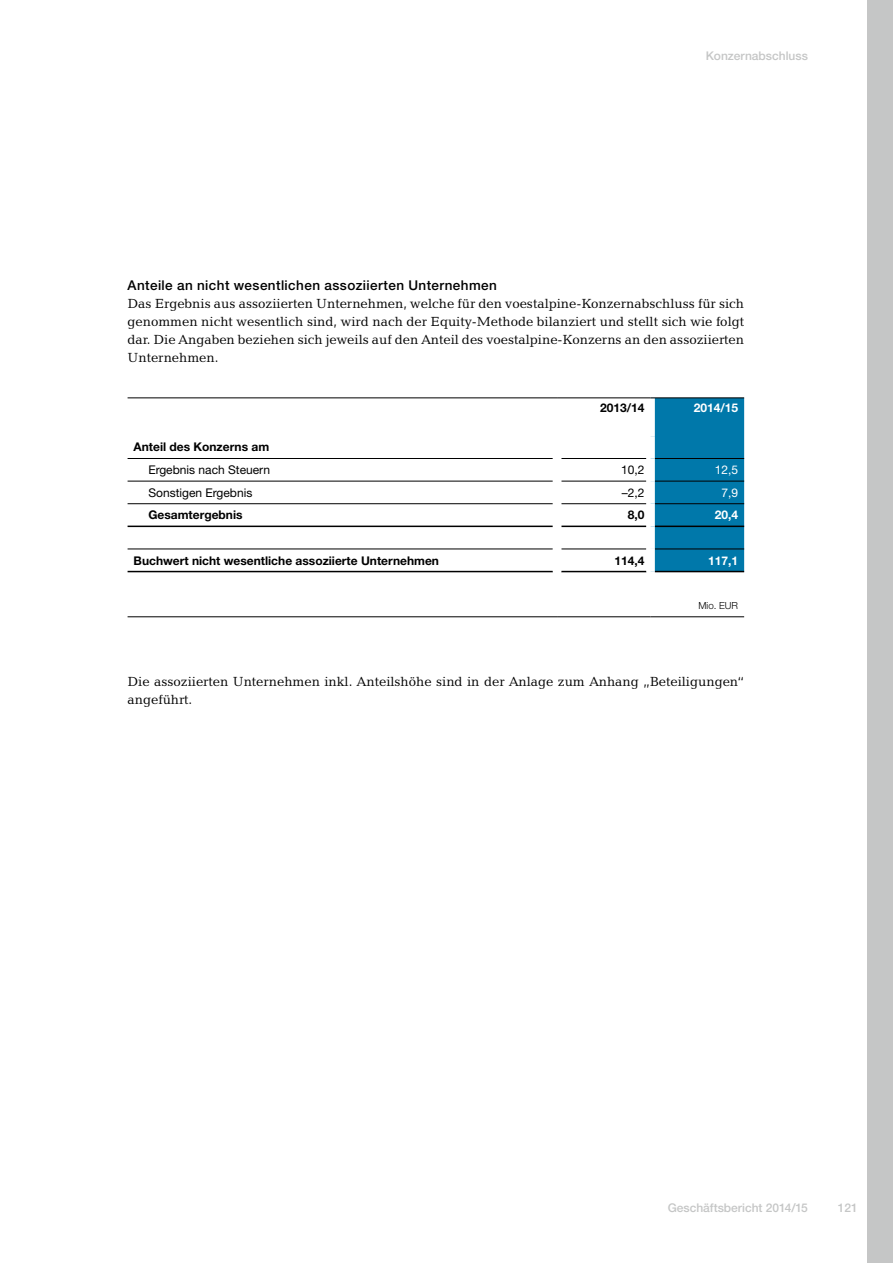
<style>
.page{position:relative;width:893px;height:1263px;background:#fff}
.page>*{position:absolute;margin:0;border:0;box-sizing:border-box;transform-origin:0 0}
.t1{font:13.5px/18px "Candida BT";color:#000;text-align:justify}
.t2{font:500 13.5px "Helvetica Neue LT Std";letter-spacing:.03em;color:#000}
.t3{font:700 12px "Helvetica Neue LT Std";color:#000}
.t4{font:12px "Helvetica Neue LT Std";color:#000}
.t5{font:500 12px "Helvetica Neue LT Std";color:#c5c6c6}
.t6{font:700 12px "Helvetica Neue LT Std";color:#fff}
.t7{font:12px "Helvetica Neue LT Std";color:#fff}
.t8{font:300 9.75px "Helvetica Neue LT Std";color:#000}
</style>
<div class="page">
<div style="left:867px;top:0;width:26px;height:1263px;background:#c5c6c6"></div>
<div style="left:655px;top:399px;width:89px;height:172px;background:#0078aa"></div>
<hr style="left:128px;top:458px;width:425px;height:1px;background:#000">
<hr style="left:561px;top:458px;width:85px;height:1px;background:#000">
<hr style="left:655px;top:458px;width:89px;height:1px;background:#000">
<hr style="left:128px;top:481px;width:425px;height:1px;background:#000">
<hr style="left:561px;top:481px;width:85px;height:1px;background:#000">
<hr style="left:655px;top:481px;width:89px;height:1px;background:#000">
<hr style="left:128px;top:503px;width:425px;height:1px;background:#000">
<hr style="left:561px;top:503px;width:85px;height:1px;background:#000">
<hr style="left:655px;top:503px;width:89px;height:1px;background:#000">
<hr style="left:128px;top:549px;width:425px;height:1px;background:#000">
<hr style="left:561px;top:549px;width:85px;height:1px;background:#000">
<hr style="left:655px;top:549px;width:89px;height:1px;background:#000">
<hr style="left:128px;top:398px;width:429px;height:1px;background:#000">
<hr style="left:557px;top:398px;width:94px;height:1px;background:#000">
<hr style="left:651px;top:398px;width:93px;height:1px;background:#000">
<hr style="left:128px;top:616px;width:429px;height:1px;background:#000">
<hr style="left:128px;top:526px;width:425px;height:1px;background:#000">
<hr style="left:561px;top:526px;width:85px;height:1px;background:#000">
<hr style="left:655px;top:526px;width:89px;height:1px;background:#000">
<hr style="left:557px;top:616px;width:94px;height:1px;background:#000">
<hr style="left:651px;top:616px;width:93px;height:1px;background:#000">
<hr style="left:128px;top:571px;width:425px;height:1px;background:#000">
<hr style="left:561px;top:571px;width:85px;height:1px;background:#000">
<hr style="left:655px;top:571px;width:89px;height:1px;background:#000">
<p class="t5" style="left:706px;top:48px;width:104px">Konzernabschluss</p>
<p class="t2" style="left:128px;top:277px;width:371px">Anteile an nicht wesentlichen assoziierten Unternehmen</p>
<p class="t1" style="left:128px;top:294px;width:618px">Das Ergebnis aus assoziierten Unternehmen, welche für den voestalpine-Konzernabschluss für sich genommen nicht wesentlich sind, wird nach der Equity-Methode bilanziert und stellt sich wie folgt dar. Die Angaben beziehen sich jeweils auf den Anteil des voestalpine-Konzerns an den assoziierten Unternehmen.</p>
<p class="t3" style="left:600px;top:401px;width:46px">2013/14</p>
<p class="t6" style="left:694px;top:401px;width:46px">2014/15</p>
<p class="t3" style="left:134px;top:440px;width:137px">Anteil des Konzerns am</p>
<p class="t4" style="left:148px;top:463px;width:123px">Ergebnis nach Steuern</p>
<p class="t4" style="left:621px;top:463px;width:25px">10,2</p>
<p class="t7" style="left:715px;top:463px;width:25px">12,5</p>
<p class="t4" style="left:148px;top:485px;width:105px">Sonstigen Ergebnis</p>
<p class="t4" style="left:622px;top:485px;width:24px">–2,2</p>
<p class="t7" style="left:721px;top:485px;width:18px">7,9</p>
<p class="t3" style="left:148px;top:508px;width:96px">Gesamtergebnis</p>
<p class="t3" style="left:628px;top:508px;width:18px">8,0</p>
<p class="t6" style="left:715px;top:508px;width:25px">20,4</p>
<p class="t3" style="left:134px;top:553px;width:307px">Buchwert nicht wesentliche assoziierte Unternehmen</p>
<p class="t3" style="left:615px;top:553px;width:32px">114,4</p>
<p class="t6" style="left:708px;top:553px;width:32px">117,1</p>
<p class="t8" style="left:698px;top:599px;width:41px">Mio. EUR</p>
<p class="t1" style="left:128px;top:672px;width:618px">Die assoziierten Unternehmen inkl. Anteilshöhe sind in der Anlage zum Anhang „Beteiligungen“ angeführt.</p>
<p class="t5" style="left:668px;top:1200px;width:142px">Geschäftsbericht 2014/15</p>
<p class="t5" style="left:838px;top:1200px;width:22px">121</p>
</div>
